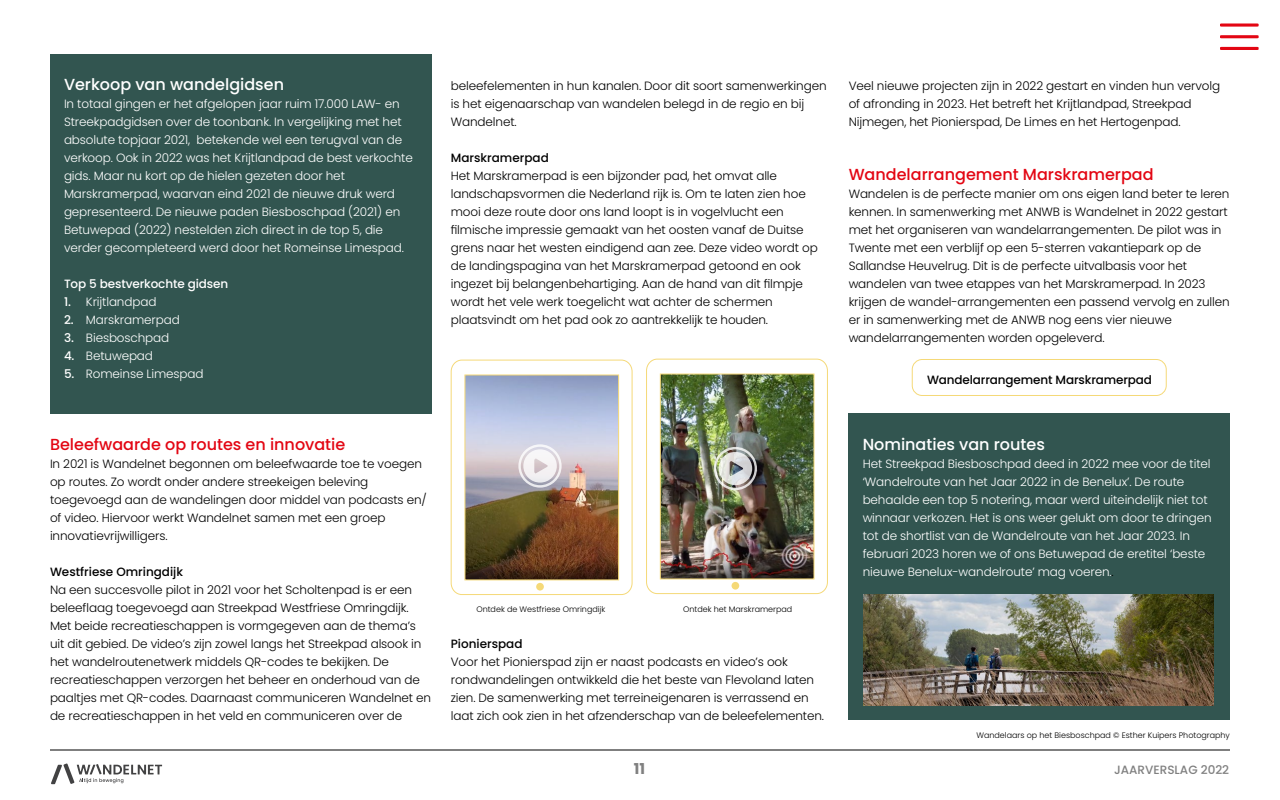
<style>
.page{position:relative;width:1280px;height:800px;background:#fff}
.page>*{position:absolute;margin:0;border:0;box-sizing:border-box;transform-origin:0 0}
.Kop_alinea{font:500 16px "Poppins";color:#e30613}
.Kop_alinea-2{font:500 16px "Poppins";color:#fff}
.t1{font:700 15px "Poppins";color:#808080}
.Platte_tekst{font:300 12px/18px "Poppins";letter-spacing:-.01em;color:#000}
.Platte_tekst-2{font:300 12px/18px "Poppins";letter-spacing:-.01em;color:#fff}
.Subkop_alinea{font:500 12px "Poppins";color:#000}
.Platte_tekst-3{font:500 12px "Poppins";letter-spacing:-.01em;color:#000}
.Platte_tekst-4{font:500 12px "Poppins";letter-spacing:-.01em;color:#fff}
.t2{font:500 12px "Poppins";color:#808080}
.Fotobijschriften{font:300 8px "Poppins";color:#000}
.s1{font-weight:500}
.s2{color:#000}
</style>
<div class="page">
<svg style="left:1220px;top:47px;width:39px;height:3px"></svg>
<svg style="left:1220px;top:23px;width:39px;height:4px"></svg>
<svg style="left:1220px;top:35px;width:39px;height:3px"></svg>
<hr style="left:50px;top:750px;width:1180px;height:1px;background:#000">
<svg style="left:51px;top:764px;width:111px;height:20px"></svg>
<div style="left:50px;top:54px;width:381px;height:360px;background:#325550"></div>
<svg style="left:450px;top:359px;width:183px;height:236px"></svg>
<svg style="left:518px;top:444px;width:44px;height:44px"></svg>
<div style="left:536px;top:583px;width:8px;height:8px;background:#f5d978;border-radius:50%"></div>
<img style="left:646px;top:358px;width:182px;height:236px">
<img style="left:714px;top:447px;width:43px;height:43px">
<div style="left:732px;top:582px;width:7px;height:8px;background:#f5d978;border-radius:50%"></div>
<div style="left:848px;top:414px;width:381px;height:306px;background:#325550"></div>
<div style="left:912px;top:359px;width:255px;height:37px;border:1px solid #f5d978;border-radius:10px"></div>
<img style="left:863px;top:595px;width:350px;height:111px">
<p class="Kop_alinea-2" style="left:64px;top:75px;width:222px">Verkoop van wandelgidsen</p>
<p class="Platte_tekst-2" style="left:64px;top:95px;width:350px">In totaal gingen er het afgelopen jaar ruim 17.000 LAW- en Streekpadgidsen over de toonbank. In vergelijking met het absolute topjaar 2021, betekende wel een terugval van de verkoop. Ook in 2022 was het Krijtlandpad de best verkochte gids. Maar nu kort op de hielen gezeten door het Marskramerpad, waarvan eind 2021 de nieuwe druk werd gepresenteerd. De nieuwe paden Biesboschpad (2021) en Betuwepad (2022) nestelden zich direct in de top 5, die verder gecompleteerd werd door het Romeinse Limespad.</p>
<p class="Platte_tekst-4" style="left:64px;top:277px;width:166px">Top 5 bestverkochte gidsen</p>
<p class="Platte_tekst-2" style="left:64px;top:293px;width:94px"><span class="s1">1.</span> Krijtlandpad</p>
<p class="Platte_tekst-2" style="left:64px;top:311px;width:117px"><span class="s1">2.</span> Marskramerpad</p>
<p class="Platte_tekst-2" style="left:64px;top:329px;width:107px"><span class="s1">3.</span> Biesboschpad</p>
<p class="Platte_tekst-2" style="left:64px;top:347px;width:91px"><span class="s1">4.</span> Betuwepad</p>
<p class="Platte_tekst-2" style="left:64px;top:365px;width:141px"><span class="s1">5.</span> Romeinse Limespad</p>
<p class="Kop_alinea" style="left:50px;top:435px;width:297px">Beleefwaarde op routes en innovatie</p>
<p class="Platte_tekst" style="left:50px;top:455px;width:378px">In 2021 is Wandelnet begonnen om beleefwaarde toe te voegen op routes. Zo wordt onder andere streekeigen beleving toegevoegd aan de wandelingen door middel van podcasts en/ of video. Hiervoor werkt Wandelnet samen met een groep innovatievrijwilligers.</p>
<p class="Subkop_alinea" style="left:50px;top:565px;width:135px">Westfriese Omringdijk</p>
<p class="Platte_tekst" style="left:50px;top:581px;width:383px">Na een succesvolle pilot in 2021 voor het Scholtenpad is er een beleeflaag toegevoegd aan Streekpad Westfriese Omringdijk.<br>Met beide recreatieschappen is vormgegeven aan de thema’s uit dit gebied. De video’s zijn zowel langs het Streekpad alsook in het wandelroutenetwerk middels QR-codes te bekijken. De recreatieschappen verzorgen het beheer en onderhoud van de paaltjes met QR-codes. Daarnaast communiceren Wandelnet en de recreatieschappen in het veld en communiceren over de</p>
<p class="Platte_tekst" style="left:451px;top:77px;width:377px">beleefelementen in hun kanalen. Door dit soort samenwerkingen is het eigenaarschap van wandelen belegd in de regio en bij<br>Wandelnet.</p>
<p class="Subkop_alinea" style="left:451px;top:151px;width:100px">Marskramerpad</p>
<p class="Platte_tekst" style="left:451px;top:167px;width:368px">Het Marskramerpad is een bijzonder pad, het omvat alle landschapsvormen die Nederland rijk is. Om te laten zien hoe mooi deze route door ons land loopt is in vogelvlucht een filmische impressie gemaakt van het oosten vanaf de Duitse grens naar het westen eindigend aan zee. Deze video wordt op de landingspagina van het Marskramerpad getoond en ook ingezet bij belangenbehartiging. Aan de hand van dit filmpje wordt het vele werk toegelicht wat achter de schermen plaatsvindt om het pad ook zo aantrekkelijk te houden.</p>
<p class="Fotobijschriften" style="left:476px;top:605px;width:130px">Ontdek de Westfriese Omringdijk</p>
<p class="Fotobijschriften" style="left:683px;top:605px;width:111px">Ontdek het Marskramerpad</p>
<p class="Subkop_alinea" style="left:451px;top:637px;width:73px">Pionierspad</p>
<p class="Platte_tekst" style="left:451px;top:653px;width:375px">Voor het Pionierspad zijn er naast podcasts en video’s ook rondwandelingen ontwikkeld die het beste van Flevoland laten zien. De samenwerking met terreineigenaren is verrassend en laat zich ook zien in het afzenderschap van de beleefelementen.</p>
<p class="Platte_tekst" style="left:849px;top:77px;width:373px">Veel nieuwe projecten zijn in 2022 gestart en vinden hun vervolg of afronding in 2023. Het betreft het Krijtlandpad, Streekpad<br>Nijmegen, het Pionierspad, De Limes en het Hertogenpad.</p>
<p class="Kop_alinea" style="left:849px;top:165px;width:306px">Wandelarrangement Marskramerpad</p>
<p class="Platte_tekst" style="left:849px;top:185px;width:383px">Wandelen is de perfecte manier om ons eigen land beter te leren kennen. In samenwerking met ANWB is Wandelnet in 2022 gestart met het organiseren van wandelarrangementen. De pilot was in Twente met een verblijf op een 5-sterren vakantiepark op de Sallandse Heuvelrug. Dit is de perfecte uitvalbasis voor het wandelen van twee etappes van het Marskramerpad. In 2023 krijgen de wandel-arrangementen een passend vervolg en zullen er in samenwerking met de ANWB nog eens vier nieuwe wandelarrangementen worden opgeleverd.</p>
<p class="Platte_tekst-3" style="left:927px;top:373px;width:227px">Wandelarrangement Marskramerpad</p>
<p class="Kop_alinea-2" style="left:863px;top:435px;width:184px">Nominaties van routes</p>
<p class="Platte_tekst-2" style="left:863px;top:455px;width:351px">Het Streekpad Biesboschpad deed in 2022 mee voor de titel ‘Wandelroute van het Jaar 2022 in de Benelux’. De route behaalde een top 5 notering, maar werd uiteindelijk niet tot winnaar verkozen. Het is ons weer gelukt om door te dringen tot de shortlist van de Wandelroute van het Jaar 2023. In februari 2023 horen we of ons Betuwepad de eretitel ‘beste nieuwe Benelux-wandelroute’ mag voeren.<span class="s2">.</span></p>
<p class="Fotobijschriften" style="left:976px;top:731px;width:255px">Wandelaars op het Biesboschpad © Esther Kuipers Photography</p>
<p class="t1" style="left:634px;top:760px;width:13px">11</p>
<p class="t2" style="left:1114px;top:763px;width:117px">JAARVERSLAG 2022</p>
</div>
